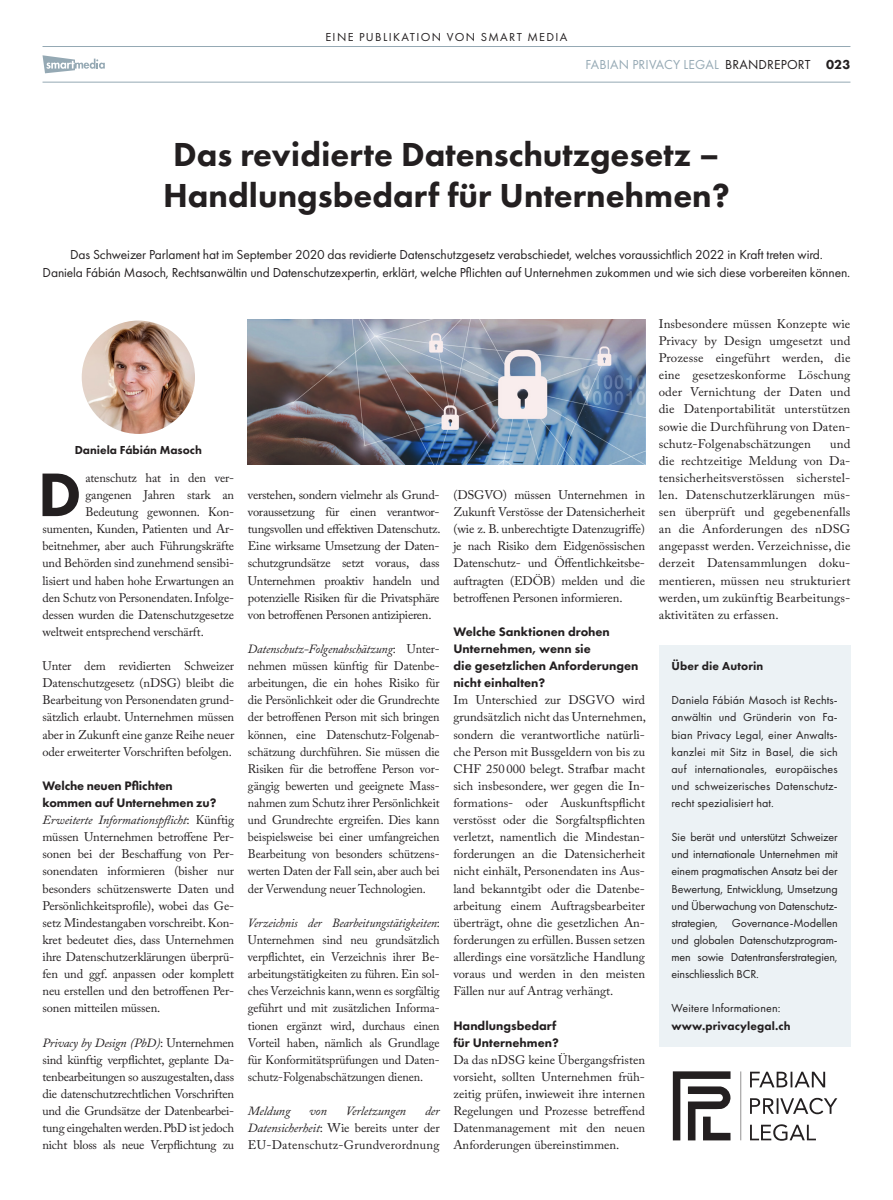
<style>
.page{position:relative;width:893px;height:1200px;background:#fff}
.page>*{position:absolute;margin:0;border:0;box-sizing:border-box;transform-origin:0 0}
.First_Paragraph{font:800 63.75px "Futura PT";color:#231f20}
.Titles{font:800 34.5px/41.4px "Futura PT";color:#231f20}
.Intro{font:13.5px/17.1px "Futura PT";letter-spacing:-.01em;color:#231f20;text-align:center}
.t1{font:13.5px "Futura PT";letter-spacing:.01em;color:#95a9b4}
.Question{font:800 12.75px/17.1px "Futura PT";color:#231f20}
.Main_Article{font:12.45px/17.1px "Adobe Caslon Pro";letter-spacing:-.01em;color:#231f20;text-align:justify}
.First_Paragraph-2{font:12.45px "Adobe Caslon Pro";letter-spacing:-.01em;color:#231f20}
.Main_Article-2{font:italic 12.45px "Adobe Caslon Pro";letter-spacing:-.01em;color:#231f20}
.t2{font:12px/17.1px "Futura PT";letter-spacing:.01em;color:#231f20;text-align:justify}
.t3{font:800 12px "Futura PT";letter-spacing:.01em;color:#231f20}
.t4{font:12px "Futura PT";letter-spacing:.11em;color:#231f20}
.s1{color:#231f20}
.s2{font-weight:800;color:#231f20}
.s3{font-style:italic}
</style>
<div class="page">
<hr style="left:43px;top:82px;width:807px;height:1px;background:#95a9b4">
<hr style="left:43px;top:46px;width:807px;height:1px;background:#95a9b4">
<svg style="left:43px;top:55px;width:62px;height:18px"></svg>
<img style="left:82px;top:320px;width:113px;height:114px">
<div style="left:659px;top:644px;width:191px;height:402px;background:#ecf2f5"></div>
<svg style="left:741px;top:1071px;width:1px;height:68px"></svg>
<svg style="left:750px;top:1071px;width:75px;height:16px"></svg>
<svg style="left:750px;top:1097px;width:87px;height:16px"></svg>
<svg style="left:673px;top:1071px;width:58px;height:69px"></svg>
<svg style="left:750px;top:1124px;width:66px;height:16px"></svg>
<img style="left:248px;top:319px;width:397px;height:145px">
<p class="t4" style="left:325px;top:30px;width:244px">EINE PUBLIKATION VON SMART MEDIA</p>
<p class="t1" style="left:585px;top:57px;width:267px">FABIAN PRIVACY LEGAL <span class="s1">BRANDREPORT</span> <span class="s2">023</span></p>
<p class="Titles" style="left:163px;top:133px;width:568px">Das revidierte Datenschutzgesetz –<br>Handlungsbedarf für Unternehmen?</p>
<p class="Intro" style="left:43px;top:246px;width:809px">Das Schweizer Parlament hat im September 2020 das revidierte Datenschutzgesetz verabschiedet, welches voraussichtlich 2022 in Kraft treten wird.<br>Daniela Fábián Masoch, Rechtsanwältin und Datenschutzexpertin, erklärt, welche Pflichten auf Unternehmen zukommen und wie sich diese vorbereiten können.</p>
<p class="t3" style="left:75px;top:442px;width:129px">Daniela Fábián Masoch</p>
<p class="First_Paragraph" style="left:38px;top:455px;width:45px">D</p>
<p class="First_Paragraph-2" style="left:85px;top:470px;width:150px">atenschutz hat in den ver-</p>
<p class="First_Paragraph-2" style="left:85px;top:487px;width:150px">gangenen Jahren stark an</p>
<p class="First_Paragraph-2" style="left:85px;top:504px;width:150px">Bedeutung gewonnen. Kon-</p>
<p class="First_Paragraph-2" style="left:43px;top:521px;width:193px">sumenten, Kunden, Patienten und Ar-</p>
<p class="First_Paragraph-2" style="left:43px;top:538px;width:193px">beitnehmer, aber auch Führungskräfte</p>
<p class="First_Paragraph-2" style="left:43px;top:555px;width:193px">und Behörden sind zunehmend sensibi-</p>
<p class="First_Paragraph-2" style="left:43px;top:573px;width:193px">lisiert und haben hohe Erwartungen an</p>
<p class="First_Paragraph-2" style="left:43px;top:590px;width:193px">den Schutz von Personendaten. Infolge-</p>
<p class="First_Paragraph-2" style="left:43px;top:607px;width:193px">dessen wurden die Datenschutzgesetze</p>
<p class="First_Paragraph-2" style="left:43px;top:624px;width:163px">weltweit entsprechend verschärft.</p>
<p class="Main_Article" style="left:43px;top:657px;width:193px">Unter dem revidierten Schweizer Datenschutzgesetz (nDSG) bleibt die Bearbeitung von Personendaten grund&shy;sätzlich erlaubt. Unternehmen müssen aber in Zukunft eine ganze Reihe neuer oder erweiterter Vorschriften befolgen.</p>
<p class="Question" style="left:43px;top:776px;width:175px">Welche neuen Pflichten kommen auf Unternehmen zu?</p>
<p class="Main_Article" style="left:43px;top:811px;width:193px"><span class="s3">Erweiterte Informationspflicht</span>: Künftig müssen Unternehmen betroffene Per&shy;sonen bei der Beschaffung von Per&shy;sonendaten informieren (bisher nur besonders schützenswerte Daten und Persönlichkeitsprofile), wobei das Ge&shy;setz Mindestangaben vorschreibt. Kon&shy;kret bedeutet dies, dass Unternehmen ihre Datenschutzerklärungen überprü&shy;fen und ggf. anpassen oder komplett neu erstellen und den betroffenen Per&shy;sonen mitteilen müssen.</p>
<p class="Main_Article" style="left:43px;top:1033px;width:193px"><span class="s3">Privacy by Design (PbD)</span>: Unternehmen sind künftig verpflichtet, geplante Da&shy;tenbearbeitungen so auszugestalten, dass die datenschutzrechtlichen Vorschriften und die Grundsätze der Datenbearbei&shy;tung eingehalten werden. PbD ist jedoch nicht bloss als neue Verpflichtung zu</p>
<p class="Main_Article" style="left:248px;top:486px;width:194px">verstehen, sondern vielmehr als Grund&shy;voraussetzung für einen verantwor&shy;tungsvollen und effektiven Datenschutz.<br>Eine wirksame Umsetzung der Daten&shy;schutzgrundsätze setzt voraus, dass Unternehmen proaktiv handeln und potenzielle Risiken für die Privatsphäre von betroffenen Personen antizipieren.</p>
<p class="Main_Article" style="left:248px;top:640px;width:193px"><span class="s3">Datenschutz-Folgenabschätzung</span>: Unter&shy;nehmen müssen künftig für Datenbe&shy;arbeitungen, die ein hohes Risiko für die Persönlichkeit oder die Grundrechte der betroffenen Person mit sich bringen können, eine Datenschutz-Folgenab&shy;schätzung durchführen. Sie müssen die Risiken für die betroffene Person vor&shy;gängig bewerten und geeignete Mass&shy;nahmen zum Schutz ihrer Persönlichkeit und Grundrechte ergreifen. Dies kann beispielsweise bei einer umfangreichen Bearbeitung von besonders schützens&shy;werten Daten der Fall sein, aber auch bei der Verwendung neuer Technologien.</p>
<p class="Main_Article" style="left:248px;top:913px;width:194px"><span class="s3">Verzeichnis der Bearbeitungstätigkeiten</span>:<br>Unternehmen sind neu grundsätzlich verpflichtet, ein Verzeichnis ihrer Be&shy;arbeitungstätigkeiten zu führen. Ein sol&shy;ches Verzeichnis kann, wenn es sorgfältig geführt und mit zusätzlichen Informa&shy;tionen ergänzt wird, durchaus einen Vorteil haben, nämlich als Grundlage für Konformitätsprüfungen und Daten&shy;schutz-Folgenabschätzungen dienen.</p>
<p class="Main_Article-2" style="left:248px;top:1103px;width:44px">Meldung</p>
<p class="Main_Article-2" style="left:309px;top:1103px;width:19px">von</p>
<p class="Main_Article-2" style="left:346px;top:1103px;width:62px">Verletzungen</p>
<p class="Main_Article" style="left:248px;top:1101px;width:193px;text-indent:177px"><span class="s3">der Datensicherheit</span>: Wie bereits unter der EU-Datenschutz-Grundverordnung</p>
<p class="Main_Article" style="left:453px;top:486px;width:193px">(DSGVO) müssen Unternehmen in Zukunft Verstösse der Datensicherheit (wie z. B. unberechtigte Datenzugriffe) je nach Risiko dem Eidgenössischen Datenschutz- und Öffentlichkeitsbe&shy;auftragten (EDÖB) melden und die betroffenen Personen informieren.</p>
<p class="Question" style="left:453px;top:622px;width:187px">Welche Sanktionen drohen<br>Unternehmen, wenn sie<br>die gesetzlichen Anforderungen nicht einhalten?</p>
<p class="Main_Article" style="left:453px;top:691px;width:194px">Im Unterschied zur DSGVO wird grundsätzlich nicht das Unternehmen, sondern die verantwortliche natürli&shy;che Person mit Bussgeldern von bis zu CHF 250 000 belegt. Strafbar macht sich insbesondere, wer gegen die In&shy;formations- oder Auskunftspflicht verstösst oder die Sorgfaltspflichten verletzt, namentlich die Mindestan&shy;forderungen an die Datensicherheit nicht einhält, Personendaten ins Aus&shy;land bekanntgibt oder die Datenbe&shy;arbeitung einem Auftragsbearbeiter überträgt, ohne die gesetzlichen An&shy;forderungen zu erfüllen. Bussen setzen allerdings eine vorsätzliche Handlung voraus und werden in den meisten Fällen nur auf Antrag verhängt.</p>
<p class="Question" style="left:453px;top:1016px;width:107px">Handlungsbedarf für Unternehmen?</p>
<p class="Main_Article" style="left:453px;top:1050px;width:193px">Da das nDSG keine Übergangsfristen vorsieht, sollten Unternehmen früh&shy;zeitig prüfen, inwieweit ihre internen Regelungen und Prozesse betreffend Datenmanagement mit den neuen Anforderungen übereinstimmen.</p>
<p class="Main_Article" style="left:659px;top:315px;width:193px">Insbesondere müssen Konzepte wie Privacy by Design umgesetzt und Prozesse eingeführt werden, die eine gesetzeskonforme Löschung oder Vernichtung der Daten und die Datenportabilität unterstützen sowie die Durchführung von Daten&shy;schutz-Folgenabschätzungen</p>
<p class="Main_Article" style="left:659px;top:434px;width:193px;text-indent:171px">und die rechtzeitige Meldung von Da&shy;tensicherheitsverstössen sicherstel&shy;len. Datenschutzerklärungen müs&shy;sen überprüft und gegebenenfalls an die Anforderungen des nDSG angepasst werden. Verzeichnisse, die derzeit Datensammlungen doku&shy;mentieren, müssen neu strukturiert werden, um zukünftig Bearbeitungs&shy;aktivitäten zu erfassen.</p>
<p class="t3" style="left:671px;top:658px;width:93px">Über die Autorin</p>
<p class="t2" style="left:671px;top:691px;width:168px">Daniela Fábián Masoch ist Rechts&shy;anwältin und Gründerin von Fa&shy;bian Privacy Legal, einer Anwalts&shy;kanzlei mit Sitz in Basel, die sich auf internationales, europäisches und schweizerisches Datenschutz&shy;recht spezialisiert hat.</p>
<p class="t2" style="left:671px;top:828px;width:168px">Sie berät und unterstützt Schweizer und internationale Unternehmen mit einem pragmatischen Ansatz bei der Bewertung, Entwicklung, Umsetzung und Überwachung von Datenschutz&shy;strategien, Governance-Modellen und globalen Datenschutzprogram&shy;men sowie Datentransferstrategien, einschliesslich BCR.</p>
<p class="t2" style="left:671px;top:999px;width:110px">Weitere Informationen:</p>
<p class="t3" style="left:671px;top:1017px;width:121px">www.privacylegal.ch</p>
</div>
